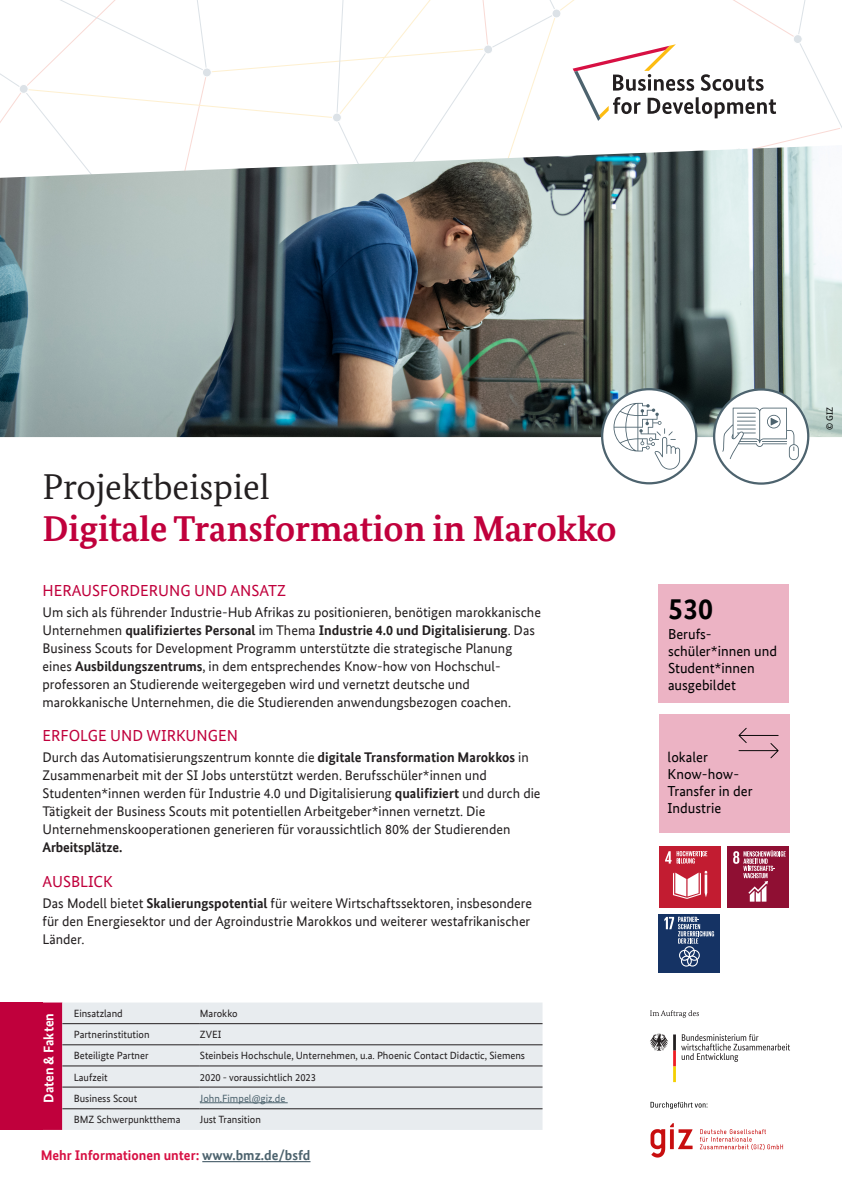
<style>
.page{position:relative;width:842px;height:1192px;background:#fff}
.page>*{position:absolute;margin:0;border:0;box-sizing:border-box;transform-origin:0 0}
.GSfD_h1{font:700 36px/42px "Bundes Serif Office";color:#c0003c}
.GSfD_h2{font:700 30px "Bundes Sans Office";color:#000001}
.GSfD_h2-2{font:16px "Bundes Sans Office";color:#c0003c}
.GSfD_h2-3{font:14.5px/17px "Bundes Sans Office";color:#000001}
.GSfD_copy{font:14px/18px "Bundes Sans Office";color:#231f20}
.GSfD_h2-4{font:14px/18px "Bundes Sans Office";color:#231f20}
.GSfD_h2-5{font:700 14px "Bundes Sans Office";color:#d71043}
.GSfD_h2-6{font:700 14px "Bundes Sans Office";color:#fff}
.Tabelle{font:10.5px "Bundes Sans Office";color:#231f20}
.Tabelle-2{font:10.5px "Bundes Sans Office";color:#4d636e}
.GSfD_h2-7{font:9px "Bundes Sans Office";color:#000001}
.s1{font-weight:400;color:#231f20}
.s2{font-weight:700}
.s3{color:#4d636e}
</style>
<div class="page">
<img style="left:0;top:196px;width:842px;height:241px">
<svg style="left:601px;top:388px;width:96px;height:96px"></svg>
<svg style="left:650px;top:1010px;width:49px;height:8px"></svg>
<svg style="left:650px;top:1034px;width:140px;height:48px"></svg>
<img style="left:650px;top:1101px;width:134px;height:57px">
<svg style="left:0;top:0;width:842px;height:196px"></svg>
<svg style="left:713px;top:388px;width:96px;height:97px"></svg>
<div style="left:0;top:1003px;width:43px;height:127px;background:#c0003c"></div>
<div style="left:43px;top:1003px;width:19px;height:127px;background:#c0003c"></div>
<div style="left:62px;top:1003px;width:480px;height:127px;background:#e8ecef"></div>
<hr style="left:62px;top:1024px;width:138px;height:1px;background:#231f20">
<hr style="left:200px;top:1024px;width:342px;height:1px;background:#231f20">
<hr style="left:62px;top:1045px;width:138px;height:1px;background:#231f20">
<hr style="left:200px;top:1045px;width:342px;height:1px;background:#231f20">
<hr style="left:62px;top:1066px;width:138px;height:1px;background:#231f20">
<hr style="left:200px;top:1066px;width:342px;height:1px;background:#231f20">
<hr style="left:200px;top:1087px;width:342px;height:1px;background:#231f20">
<hr style="left:200px;top:1109px;width:342px;height:1px;background:#231f20">
<hr style="left:62px;top:1087px;width:138px;height:1px;background:#231f20">
<hr style="left:62px;top:1109px;width:138px;height:1px;background:#231f20">
<hr style="left:200px;top:1102px;width:88px;height:1px;background:#4d636e">
<div style="left:658px;top:584px;width:131px;height:119px;background:#ecb3c4"></div>
<div style="left:659px;top:714px;width:130px;height:119px;background:#ecb3c4"></div>
<svg style="left:738px;top:728px;width:41px;height:30px"></svg>
<div style="left:659px;top:846px;width:61px;height:61px;background:#c21c31"></div>
<svg style="left:665px;top:851px;width:6px;height:13px"></svg>
<svg style="left:673px;top:871px;width:34px;height:28px"></svg>
<svg style="left:677px;top:851px;width:30px;height:12px"></svg>
<div style="left:727px;top:846px;width:62px;height:62px;background:#8f0f33"></div>
<svg style="left:733px;top:850px;width:53px;height:52px"></svg>
<div style="left:659px;top:914px;width:61px;height:59px;background:#153364"></div>
<svg style="left:664px;top:917px;width:50px;height:50px"></svg>
<hr style="left:202px;top:1161px;width:108px;height:1px;background:#4d636e">
<p class="GSfD_h1" style="left:43px;top:466px;width:576px"><span class="s1">Projektbeispiel<br></span>Digitale Transformation in Marokko</p>
<p class="GSfD_h2-2" style="left:43px;top:582px;width:245px">HERAUSFORDERUNG UND ANSATZ</p>
<p class="GSfD_copy" style="left:43px;top:603px;width:500px">Um sich als führender Industrie-Hub Afrikas zu positionieren, benötigen marokkanische Unternehmen <span class="s2">qualifiziertes Personal</span> im Thema <span class="s2">Industrie 4.0 und Digitalisierung</span>. Das Business Scouts for Development Programm unterstützte die strategische Planung eines <span class="s2">Ausbildungszentrums</span>, in dem entsprechendes Know-how von Hochschul&shy;professoren an Studierende weitergegeben wird und vernetzt deutsche und marokkanische Unternehmen, die die Studierenden anwendungsbezogen coachen.</p>
<p class="GSfD_h2-2" style="left:43px;top:726px;width:197px">ERFOLGE UND WIRKUNGEN</p>
<p class="GSfD_copy" style="left:43px;top:748px;width:499px">Durch das Automatisierungszentrum konnte die <span class="s2">digitale Transformation Marokkos</span> in Zusammenarbeit mit der SI Jobs unterstützt werden. Berufsschüler*innen und Studenten*innen werden für Industrie 4.0 und Digitalisierung <span class="s2">qualifiziert</span> und durch die Tätigkeit der Business Scouts mit potentiellen Arbeitgeber*innen vernetzt. Die Unternehmenskooperationen generieren für voraussichtlich 80% der Studierenden <span class="s2">Arbeitsplätze.</span></p>
<p class="GSfD_h2-2" style="left:43px;top:872px;width:72px">AUSBLICK</p>
<p class="GSfD_h2-4" style="left:43px;top:894px;width:491px">Das Modell bietet <span class="s2">Skalierungspotential</span> für weitere Wirtschaftssektoren, insbesondere für den Energiesektor und der Agroindustrie Marokkos und weiterer westafrikanischer<br>Länder.</p>
<p class="GSfD_h2-6" style="left:40px;top:1103px;width:91px;rotate:-90deg">Daten &amp; Fakten</p>
<p class="Tabelle" style="left:74px;top:1008px;width:51px">Einsatzland</p>
<p class="Tabelle" style="left:200px;top:1008px;width:39px">Marokko</p>
<p class="Tabelle" style="left:74px;top:1029px;width:77px">Partnerinstitution</p>
<p class="Tabelle" style="left:200px;top:1029px;width:23px">ZVEI</p>
<p class="Tabelle" style="left:74px;top:1050px;width:76px">Beteiligte Partner</p>
<p class="Tabelle" style="left:200px;top:1050px;width:327px">Steinbeis Hochschule, Unternehmen, u.a. Phoenic Contact Didactic, Siemens</p>
<p class="Tabelle" style="left:74px;top:1071px;width:36px">Laufzeit</p>
<p class="Tabelle" style="left:200px;top:1071px;width:118px">2020 - voraussichtlich 2023</p>
<p class="Tabelle" style="left:74px;top:1092px;width:65px">Business Scout</p>
<p class="Tabelle-2" style="left:200px;top:1092px;width:87px">John.Fimpel@giz.de</p>
<p class="Tabelle" style="left:74px;top:1114px;width:108px">BMZ Schwerpunktthema</p>
<p class="Tabelle" style="left:200px;top:1114px;width:63px">Just Transition</p>
<p class="GSfD_h2-5" style="left:41px;top:1147px;width:271px">Mehr Informationen unter: <span class="s3">www.bmz.de/bsfd</span></p>
<p class="GSfD_h2-7" style="left:824px;top:430px;width:25px;rotate:-90deg">© GIZ</p>
<p class="GSfD_h2" style="left:668px;top:591px;width:46px">530</p>
<p class="GSfD_h2-3" style="left:668px;top:625px;width:111px">Berufs&shy;schüler*innen und<br>Student*innen ausgebildet</p>
<p class="GSfD_h2-3" style="left:668px;top:748px;width:86px">lokaler<br>Know-how-<br>Transfer in der<br>Industrie</p>
</div>
